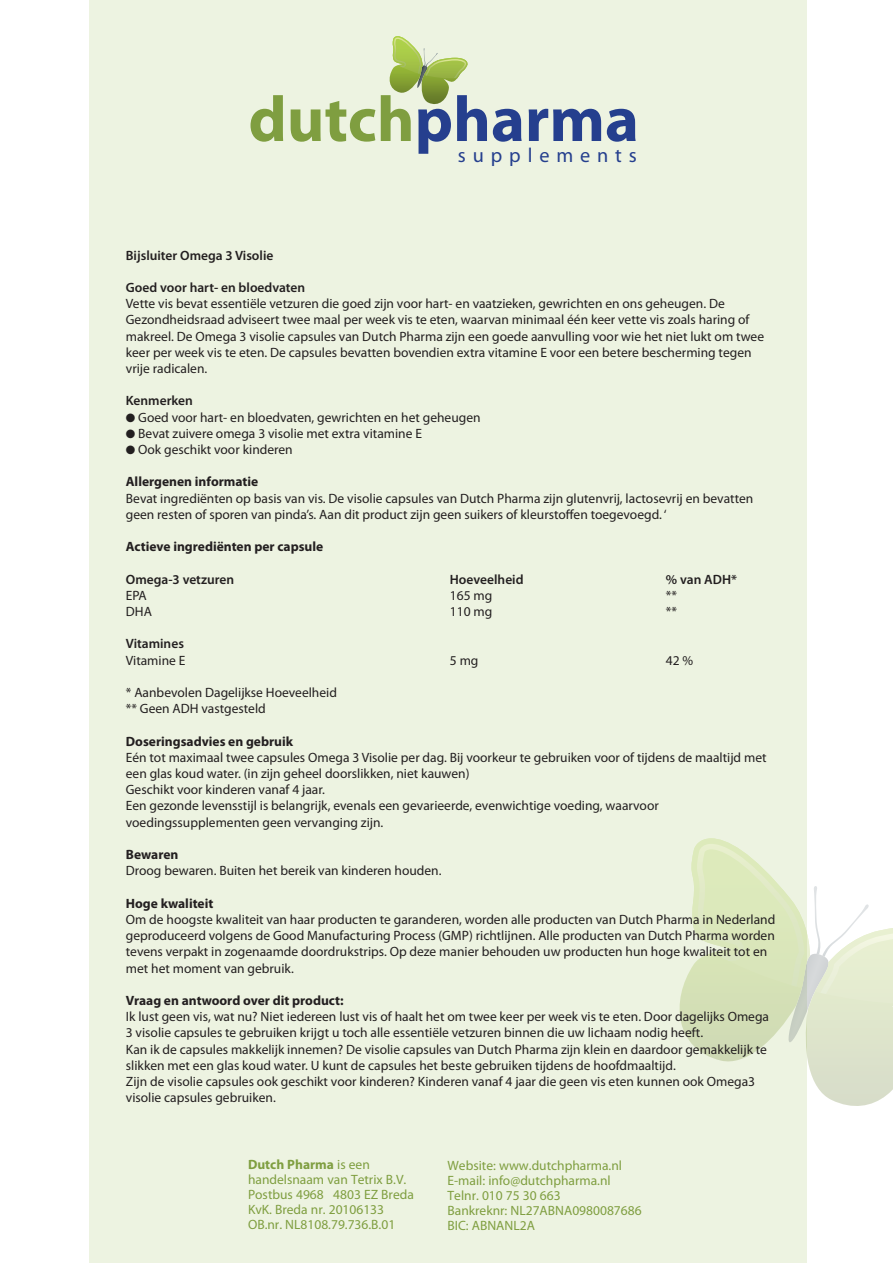
<style>
.page{position:relative;width:893px;height:1263px;background:#fff}
.page>*{position:absolute;margin:0;border:0;box-sizing:border-box;transform-origin:0 0}
.t1{font:700 64.5px "Myriad Pro";color:#253f8e}
.t2{font:20.25px "Myriad Pro";letter-spacing:.34em;color:#253f8e}
.t3{font:13.5px/16.2px "Myriad Pro";color:#231f20}
.t4{font:13.5px/15px "Myriad Pro";color:#7f9e40}
.t5{font:700 13.5px "Myriad Pro";color:#231f20}
.t6{font:600 13.5px "Myriad Pro";color:#231f20}
.s1{color:#7f9e40}
.s2{font-weight:700}
</style>
<div class="page">
<div style="left:89px;top:0;width:717px;height:1263px;background:#edf3e1"></div>
<svg style="left:389px;top:36px;width:79px;height:68px"></svg>
<svg style="left:679px;top:977px;width:214px;height:130px"></svg>
<svg style="left:687px;top:838px;width:206px;height:205px"></svg>
<h1 class="t1" style="left:248px;top:83px;width:392px"><span class="s1">dutch</span>pharma</h1>
<h2 class="t2" style="left:458px;top:144px;width:180px">supplements</h2>
<p class="t6" style="left:126px;top:248px;width:149px">Bijsluiter Omega 3 Visolie</p>
<p class="t6" style="left:126px;top:280px;width:181px">Goed voor hart- en bloedvaten</p>
<p class="t3" style="left:126px;top:296px;width:640px">Vette vis bevat essentiële vetzuren die goed zijn voor hart- en vaatzieken, gewrichten en ons geheugen. De Gezondheidsraad adviseert twee maal per week vis te eten, waarvan minimaal één keer vette vis zoals haring of makreel. De Omega 3 visolie capsules van Dutch Pharma zijn een goede aanvulling voor wie het niet lukt om twee keer per week vis te eten. De capsules bevatten bovendien extra vitamine E voor een betere bescherming tegen vrije radicalen.</p>
<p class="t6" style="left:126px;top:393px;width:69px">Kenmerken</p>
<p class="t3" style="left:126px;top:409px;width:356px">● Goed voor hart- en bloedvaten, gewrichten en het geheugen</p>
<p class="t3" style="left:126px;top:425px;width:298px">● Bevat zuivere omega 3 visolie met extra vitamine E</p>
<p class="t3" style="left:126px;top:442px;width:168px">● Ook geschikt voor kinderen</p>
<p class="t5" style="left:126px;top:474px;width:134px">Allergenen informatie</p>
<p class="t3" style="left:126px;top:490px;width:629px">Bevat ingrediënten op basis van vis. De visolie capsules van Dutch Pharma zijn glutenvrij, lactosevrij en bevatten geen resten of sporen van pinda’s. Aan dit product zijn geen suikers of kleurstoffen toegevoegd. ‘</p>
<p class="t5" style="left:126px;top:539px;width:199px">Actieve ingrediënten per capsule</p>
<p class="t6" style="left:126px;top:572px;width:110px">Omega-3 vetzuren</p>
<p class="t6" style="left:450px;top:572px;width:75px">Hoeveelheid</p>
<p class="t6" style="left:666px;top:572px;width:73px">% van ADH*</p>
<p class="t3" style="left:126px;top:587px;width:22px">EPA</p>
<p class="t3" style="left:450px;top:587px;width:44px">165 mg</p>
<p class="t3" style="left:666px;top:587px;width:13px">**</p>
<p class="t3" style="left:126px;top:604px;width:28px">DHA</p>
<p class="t3" style="left:450px;top:604px;width:44px">110 mg</p>
<p class="t3" style="left:666px;top:604px;width:13px">**</p>
<p class="t6" style="left:126px;top:636px;width:60px">Vitamines</p>
<p class="t3" style="left:126px;top:652px;width:61px">Vitamine E</p>
<p class="t3" style="left:450px;top:652px;width:30px">5 mg</p>
<p class="t3" style="left:666px;top:652px;width:29px">42 %</p>
<p class="t3" style="left:126px;top:685px;width:213px">* Aanbevolen Dagelijkse Hoeveelheid ** Geen ADH vastgesteld</p>
<p class="t5" style="left:126px;top:733px;width:169px">Doseringsadvies en gebruik</p>
<p class="t3" style="left:126px;top:749px;width:642px">Eén tot maximaal twee capsules Omega 3 Visolie per dag. Bij voorkeur te gebruiken voor of tijdens de maaltijd met een glas koud water. (in zijn geheel doorslikken, niet kauwen)<br>Geschikt voor kinderen vanaf 4 jaar.<br>Een gezonde levensstijl is belangrijk, evenals een gevarieerde, evenwichtige voeding, waarvoor voedingssupplementen geen vervanging zijn.</p>
<p class="t5" style="left:126px;top:847px;width:54px">Bewaren</p>
<p class="t3" style="left:126px;top:863px;width:317px">Droog bewaren. Buiten het bereik van kinderen houden.</p>
<p class="t5" style="left:126px;top:895px;width:89px">Hoge kwaliteit</p>
<p class="t3" style="left:126px;top:911px;width:651px">Om de hoogste kwaliteit van haar producten te garanderen, worden alle producten van Dutch Pharma in Nederland geproduceerd volgens de Good Manufacturing Process (GMP) richtlijnen. Alle producten van Dutch Pharma worden tevens verpakt in zogenaamde doordrukstrips. Op deze manier behouden uw producten hun hoge kwaliteit tot en met het moment van gebruik.</p>
<p class="t5" style="left:126px;top:993px;width:219px">Vraag en antwoord over dit product:</p>
<p class="t3" style="left:126px;top:1009px;width:645px">Ik lust geen vis, wat nu? Niet iedereen lust vis of haalt het om twee keer per week vis te eten. Door dagelijks Omega 3 visolie capsules te gebruiken krijgt u toch alle essentiële vetzuren binnen die uw lichaam nodig heeft.<br>Kan ik de capsules makkelijk innemen? De visolie capsules van Dutch Pharma zijn klein en daardoor gemakkelijk te slikken met een glas koud water. U kunt de capsules het beste gebruiken tijdens de hoofdmaaltijd.<br>Zijn de visolie capsules ook geschikt voor kinderen? Kinderen vanaf 4 jaar die geen vis eten kunnen ook Omega3 visolie capsules gebruiken.</p>
<p class="t4" style="left:248px;top:1157px;width:167px"><span class="s2">Dutch Pharma</span> is een handelsnaam van Tetrix B.V.<br>Postbus 4968 4803 EZ Breda<br>KvK. Breda nr. 20106133<br>OB.nr. NL8108.79.736.B.01</p>
<p class="t4" style="left:447px;top:1158px;width:196px">Website: www.dutchpharma.nl<br>E-mail: info@dutchpharma.nl<br>Telnr. 010 75 30 663<br>Bankreknr: NL27ABNA0980087686<br>BIC: ABNANL2A</p>
</div>
